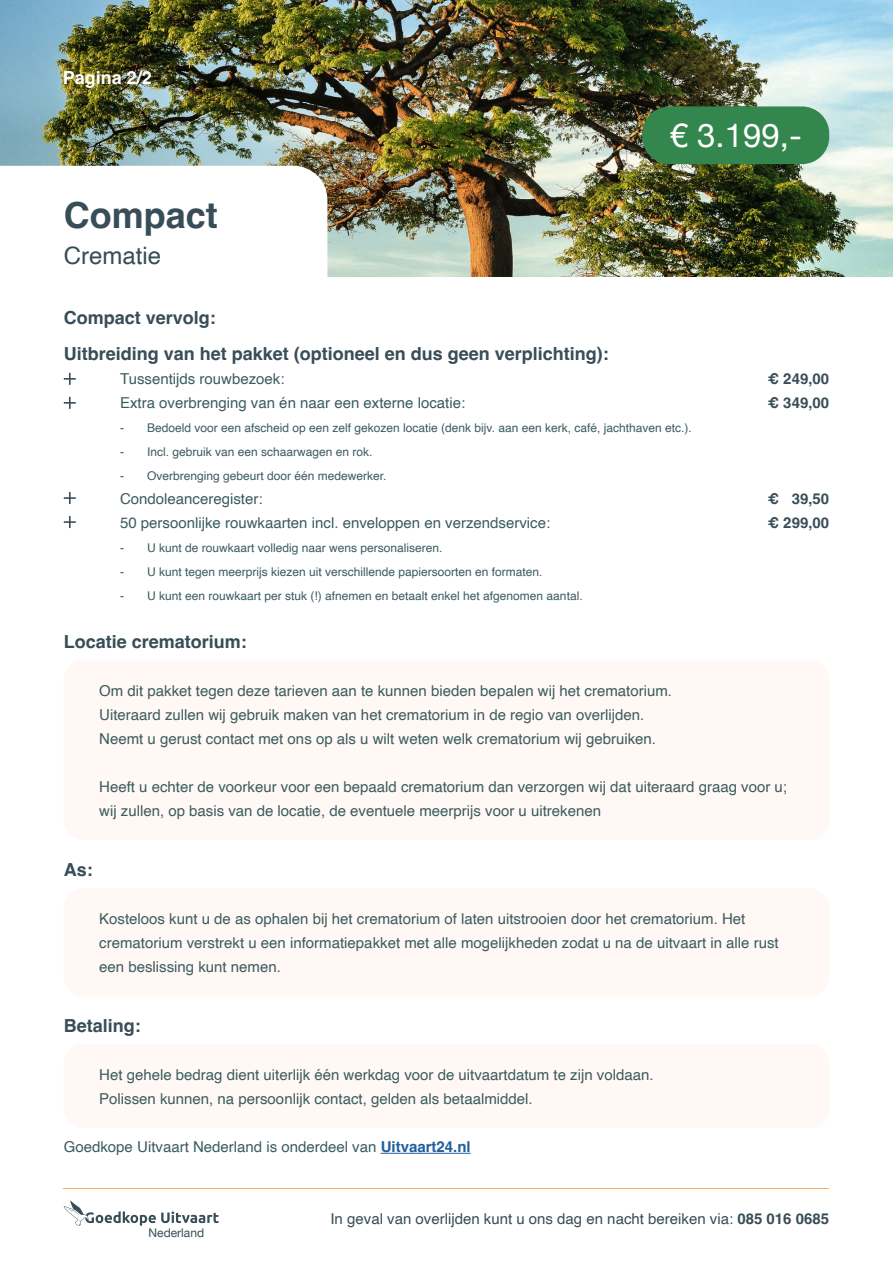
<style>
.page{position:relative;width:893px;height:1263px;background:#fff}
.page>*{position:absolute;margin:0;border:0;box-sizing:border-box;transform-origin:0 0}
.t1{font:700 36px "Helvetica";color:#384d57}
.t2{font:33px "Helvetica Neue";color:#fff}
.t3{font:24px "Helvetica";color:#384d57}
.t4{font:700 18px/36px "Helvetica";color:#384d57}
.t5{font:700 18px "Helvetica";color:#fff}
.t6{font:15px/24px "Helvetica";color:#3b5c5e}
.t7{font:15px "Helvetica";color:#384d57}
.t8{font:700 15px/24px "Helvetica";color:#384d57}
.t9{font:12px "Helvetica";color:#3b5c5e}
.t10{font:12px "Helvetica Neue";color:#384d57}
.s1{font-weight:700;color:#215e9e}
.s2{font-weight:700}
</style>
<div class="page">
<div style="left:64px;top:660px;width:765px;height:180px;background:#fff8f5;border-radius:19px"></div>
<div style="left:64px;top:1044px;width:765px;height:84px;background:#fff8f5;border-radius:19px"></div>
<div style="left:64px;top:888px;width:765px;height:108px;background:#fff8f5;border-radius:19px"></div>
<img style="left:0;top:0;width:893px;height:276px">
<hr style="left:381px;top:1153px;width:90px;height:1px;background:#215e9e">
<svg style="left:0;top:166px;width:327px;height:110px"></svg>
<svg style="left:64px;top:373px;width:12px;height:12px"></svg>
<svg style="left:64px;top:397px;width:12px;height:12px"></svg>
<svg style="left:64px;top:492px;width:12px;height:12px"></svg>
<svg style="left:64px;top:516px;width:12px;height:12px"></svg>
<hr style="left:64px;top:1188px;width:765px;height:1px;background:#ffae5d">
<svg style="left:64px;top:1200px;width:155px;height:25px"></svg>
<div style="left:642px;top:106px;width:187px;height:58px;background:#33864d;border-radius:27px"></div>
<p class="t5" style="left:63px;top:67px;width:91px">Pagina 2/2</p>
<h1 class="t1" style="left:64px;top:193px;width:156px">Compact</h1>
<h3 class="t3" style="left:64px;top:237px;width:99px">Crematie</h3>
<p class="t4" style="left:64px;top:302px;width:547px">Compact vervolg:<br>Uitbreiding van het pakket (optioneel en dus geen verplichting):</p>
<h2 class="t2" style="left:670px;top:111px;width:134px">€ 3.199,-</h2>
<p class="t6" style="left:120px;top:367px;width:347px">Tussentijds rouwbezoek:<br>Extra overbrenging van én naar een externe locatie:</p>
<p class="t9" style="left:120px;top:419px;width:573px">- Bedoeld voor een afscheid op een zelf gekozen locatie (denk bijv. aan een kerk, café, jachthaven etc.).</p>
<p class="t9" style="left:120px;top:443px;width:254px">- Incl. gebruik van een schaarwagen en rok.</p>
<p class="t9" style="left:120px;top:467px;width:268px">- Overbrenging gebeurt door één medewerker.</p>
<p class="t6" style="left:120px;top:487px;width:432px">Condoleanceregister:<br>50 persoonlijke rouwkaarten incl. enveloppen en verzendservice:</p>
<p class="t9" style="left:120px;top:539px;width:324px">- U kunt de rouwkaart volledig naar wens personaliseren.</p>
<p class="t9" style="left:120px;top:563px;width:424px">- U kunt tegen meerprijs kiezen uit verschillende papiersoorten en formaten.</p>
<p class="t9" style="left:120px;top:587px;width:464px">- U kunt een rouwkaart per stuk (!) afnemen en betaalt enkel het afgenomen aantal.</p>
<p class="t4" style="left:64px;top:626px;width:185px">Locatie crematorium:</p>
<p class="t8" style="left:768px;top:368px;width:63px">€ 249,00 € 349,00</p>
<p class="t8" style="left:768px;top:488px;width:63px">€ 39,50 € 299,00</p>
<p class="t6" style="left:99px;top:679px;width:574px">Om dit pakket tegen deze tarieven aan te kunnen bieden bepalen wij het crematorium.<br>Uiteraard zullen wij gebruik maken van het crematorium in de regio van overlijden.<br>Neemt u gerust contact met ons op als u wilt weten welk crematorium wij gebruiken.</p>
<p class="t6" style="left:99px;top:775px;width:689px">Heeft u echter de voorkeur voor een bepaald crematorium dan verzorgen wij dat uiteraard graag voor u; wij zullen, op basis van de locatie, de eventuele meerprijs voor u uitrekenen</p>
<p class="t4" style="left:64px;top:854px;width:30px">As:</p>
<p class="t6" style="left:99px;top:907px;width:681px">Kosteloos kunt u de as ophalen bij het crematorium of laten uitstrooien door het crematorium. Het crematorium verstrekt u een informatiepakket met alle mogelijkheden zodat u na de uitvaart in alle rust een beslissing kunt nemen.</p>
<p class="t4" style="left:64px;top:1010px;width:79px">Betaling:</p>
<p class="t6" style="left:99px;top:1063px;width:556px">Het gehele bedrag dient uiterlijk één werkdag voor de uitvaartdatum te zijn voldaan.<br>Polissen kunnen, na persoonlijk contact, gelden als betaalmiddel.</p>
<p class="t6" style="left:64px;top:1135px;width:408px">Goedkope Uitvaart Nederland is onderdeel van <span class="s1">Uitvaart24.nl</span></p>
<p class="t10" style="left:149px;top:1224px;width:57px">Nederland</p>
<p class="t7" style="left:330px;top:1207px;width:500px">In geval van overlijden kunt u ons dag en nacht bereiken via: <span class="s2">085 016 0685</span></p>
</div>
